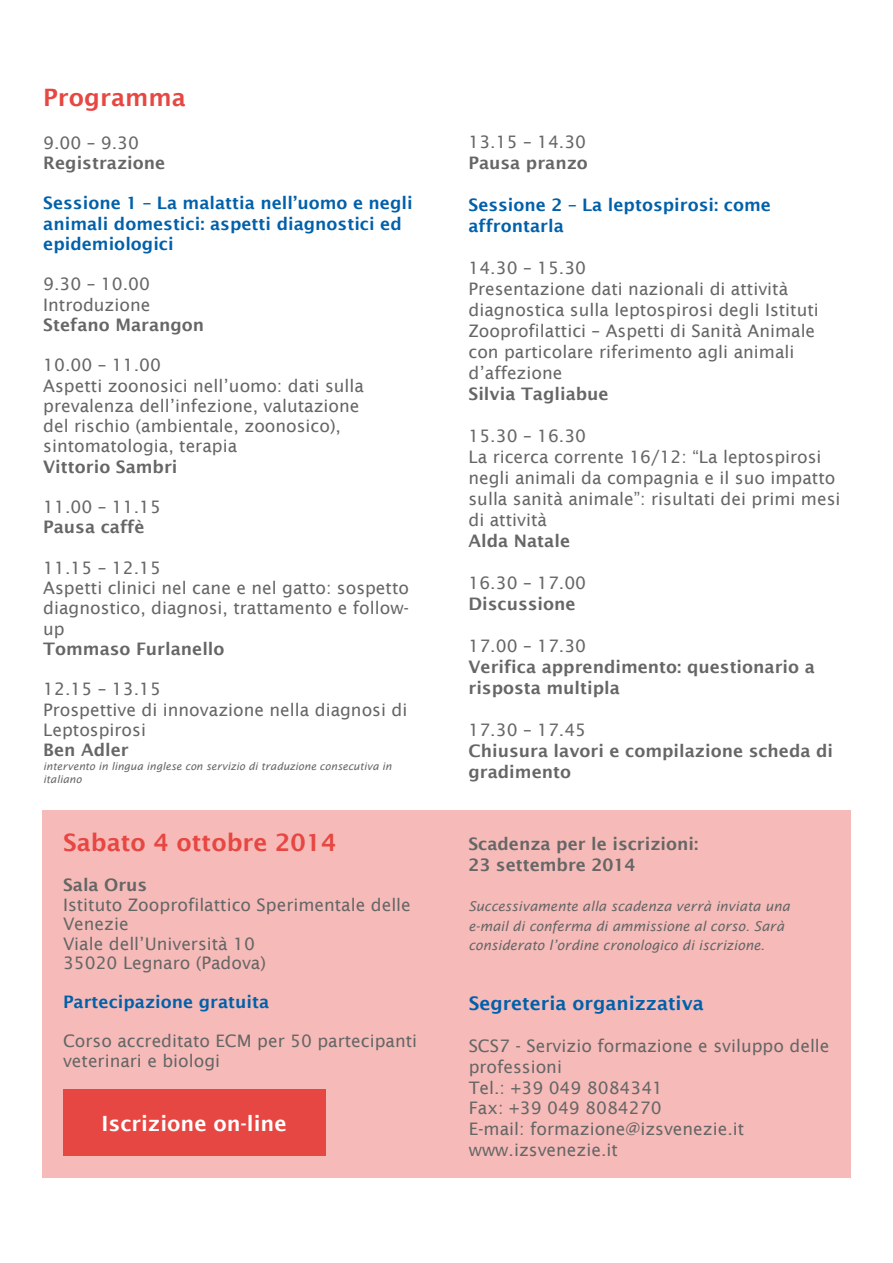
<style>
.page{position:relative;width:893px;height:1263px;background:#fff}
.page>*{position:absolute;margin:0;border:0;box-sizing:border-box;transform-origin:0 0}
.t1{font:600 24px "Lucida Sans";color:#e74742}
.t2{font:600 21px "Lucida Sans";color:#fff}
.t3{font:600 18.75px "Lucida Sans";color:#0060aa}
.t4{font:17.25px/21px "Lucida Sans";color:#666}
.t5{font:600 17.25px/21px "Lucida Sans";color:#666}
.t6{font:600 17.25px/20.2px "Lucida Sans";color:#0060aa}
.t7{font:italic 13.5px/19.5px "Lucida Sans";color:#666}
.t8{font:italic 10.5px/13.5px "Lucida Sans";color:#666}
.s1{font-weight:600}
</style>
<div class="page">
<div style="left:43px;top:810px;width:808px;height:368px;background:#f6bbb9"></div>
<div style="left:63px;top:1089px;width:262px;height:66px;background:#e74742"></div>
<p class="t1" style="left:43px;top:84px;width:144px">Programma</p>
<p class="t4" style="left:43px;top:132px;width:97px">9.00 – 9.30</p>
<p class="t5" style="left:43px;top:152px;width:123px">Registrazione</p>
<p class="t6" style="left:43px;top:193px;width:371px">Sessione 1 – La malattia nell’uomo e negli animali domestici: aspetti diagnostici ed epidemiologici</p>
<p class="t4" style="left:43px;top:274px;width:108px">9.30 – 10.00</p>
<p class="t4" style="left:43px;top:294px;width:109px">Introduzione</p>
<p class="t5" style="left:43px;top:314px;width:162px">Stefano Marangon</p>
<p class="t4" style="left:43px;top:355px;width:119px">10.00 – 11.00</p>
<p class="t4" style="left:43px;top:375px;width:322px;line-height:20.2px">Aspetti zoonosici nell’uomo: dati sulla prevalenza dell’infezione, valutazione del rischio (ambientale, zoonosico), sintomatologia, terapia</p>
<p class="t5" style="left:43px;top:456px;width:136px">Vittorio Sambri</p>
<p class="t4" style="left:43px;top:496px;width:119px">11.00 – 11.15</p>
<p class="t5" style="left:43px;top:517px;width:103px">Pausa caffè</p>
<p class="t4" style="left:43px;top:557px;width:119px">11.15 – 12.15</p>
<p class="t4" style="left:43px;top:578px;width:367px;line-height:20.2px;text-align:justify">Aspetti clinici nel cane e nel gatto: sospetto diagnostico, diagnosi, trattamento e follow&shy;up</p>
<p class="t5" style="left:43px;top:638px;width:183px">Tommaso Furlanello</p>
<p class="t4" style="left:43px;top:679px;width:119px">12.15 – 13.15</p>
<p class="t4" style="left:43px;top:699px;width:366px;line-height:20.2px">Prospettive di innovazione nella diagnosi di<br>Leptospirosi</p>
<p class="t5" style="left:43px;top:739px;width:87px">Ben Adler</p>
<p class="t8" style="left:43px;top:759px;width:350px">intervento in lingua inglese con servizio di traduzione consecutiva in italiano</p>
<p class="t1" style="left:63px;top:829px;width:275px">Sabato 4 ottobre 2014</p>
<p class="t4" style="left:63px;top:875px;width:349px;line-height:19.5px"><span class="s1">Sala Orus<br></span>Istituto Zooprofilattico Sperimentale delle<br>Venezie</p>
<p class="t4" style="left:63px;top:933px;width:193px">Viale dell’Università 10</p>
<p class="t4" style="left:63px;top:953px;width:205px">35020 Legnaro (Padova)</p>
<p class="t6" style="left:63px;top:992px;width:208px">Partecipazione gratuita</p>
<p class="t4" style="left:63px;top:1031px;width:356px;line-height:19.5px">Corso accreditato ECM per 50 partecipanti veterinari e biologi</p>
<p class="t2" style="left:102px;top:1111px;width:187px">Iscrizione on-line</p>
<p class="t4" style="left:468px;top:131px;width:119px">13.15 – 14.30</p>
<p class="t5" style="left:468px;top:152px;width:121px">Pausa pranzo</p>
<p class="t6" style="left:468px;top:194px;width:304px;line-height:21px">Sessione 2 – La leptospirosi: come affrontarla</p>
<p class="t4" style="left:468px;top:257px;width:119px">14.30 – 15.30</p>
<p class="t4" style="left:468px;top:278px;width:352px">Presentazione dati nazionali di attività diagnostica sulla leptospirosi degli Istituti Zooprofilattici – Aspetti di Sanità Animale con particolare riferimento agli animali d’affezione</p>
<p class="t5" style="left:468px;top:383px;width:142px">Silvia Tagliabue</p>
<p class="t4" style="left:468px;top:425px;width:119px">15.30 – 16.30</p>
<p class="t4" style="left:468px;top:446px;width:373px">La ricerca corrente 16/12: “La leptospirosi negli animali da compagnia e il suo impatto sulla sanità animale”: risultati dei primi mesi di attività</p>
<p class="t5" style="left:468px;top:530px;width:103px">Alda Natale</p>
<p class="t4" style="left:468px;top:572px;width:119px">16.30 – 17.00</p>
<p class="t5" style="left:468px;top:593px;width:109px">Discussione</p>
<p class="t4" style="left:468px;top:635px;width:119px">17.00 – 17.30</p>
<p class="t5" style="left:468px;top:656px;width:348px">Verifica apprendimento: questionario a risposta multipla</p>
<p class="t4" style="left:468px;top:719px;width:119px">17.30 – 17.45</p>
<p class="t5" style="left:468px;top:740px;width:366px">Chiusura lavori e compilazione scheda di gradimento</p>
<p class="t5" style="left:468px;top:833px;width:232px">Scadenza per le iscrizioni:</p>
<p class="t5" style="left:468px;top:854px;width:169px">23 settembre 2014</p>
<p class="t7" style="left:468px;top:897px;width:323px">Successivamente alla scadenza verrà inviata una e-mail di conferma di ammissione al corso. Sarà considerato l’ordine cronologico di iscrizione.</p>
<p class="t3" style="left:469px;top:992px;width:237px">Segreteria organizzativa</p>
<p class="t4" style="left:469px;top:1035px;width:362px">SCS7 - Servizio formazione e sviluppo delle professioni</p>
<p class="t4" style="left:469px;top:1077px;width:196px">Tel.: +39 049 8084341</p>
<p class="t4" style="left:469px;top:1097px;width:194px">Fax: +39 049 8084270</p>
<p class="t4" style="left:469px;top:1118px;width:277px">E-mail: formazione@izsvenezie.it</p>
<p class="t4" style="left:469px;top:1139px;width:151px">www.izsvenezie.it</p>
</div>
